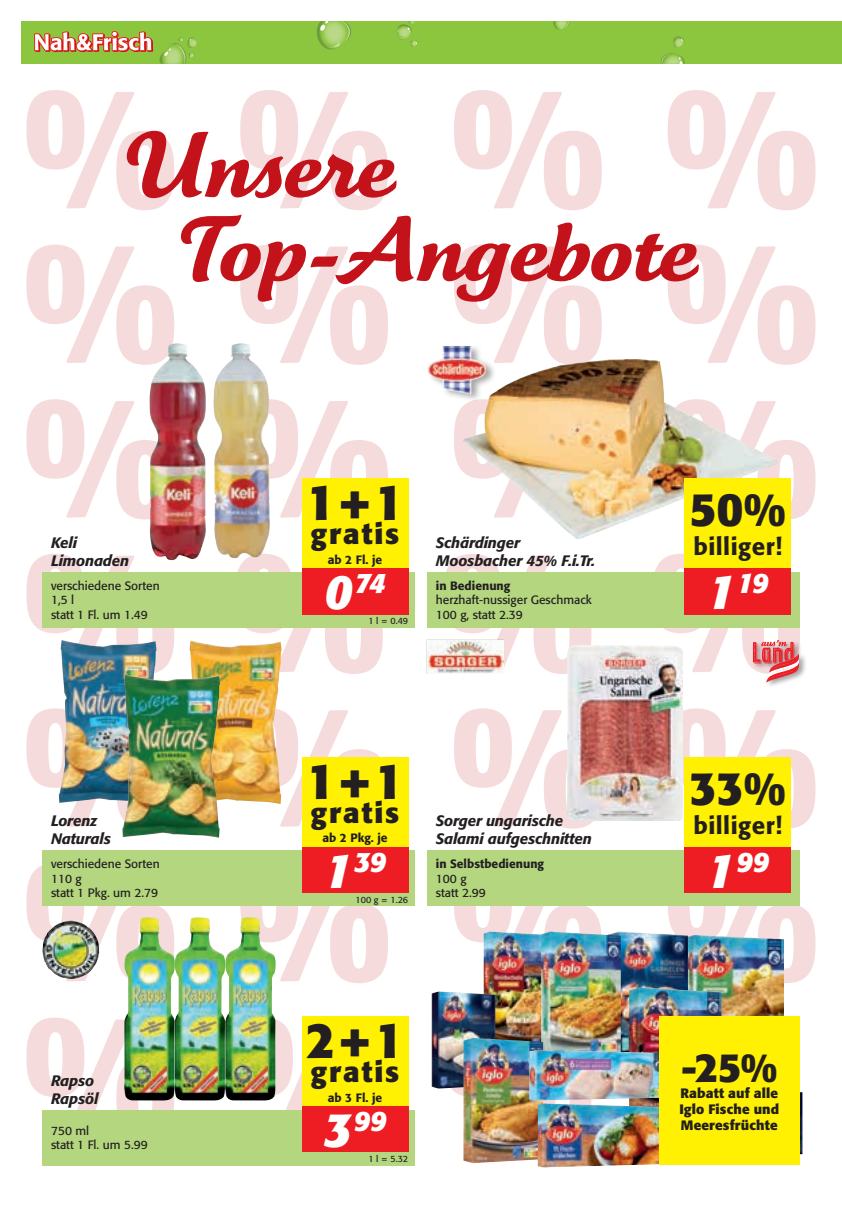
<style>
.page{position:relative;width:842px;height:1212px;background:#fff}
.page>*{position:absolute;margin:0;border:0;box-sizing:border-box;transform-origin:0 0}
.t1{font:700 172.5px/154.5px "Formata Std";color:#c4121a;text-align:justify}
.t2{font:90.15px/83.8px "Tartine Script Pro Bld";color:#c4121a}
.t3{font:700 49.5px "Formata Std";color:#231f20}
.t4{font:700 46.5px "Formata Std";color:#231f20}
.t5{font:700 40.5px "Formata Std";color:#231f20}
.t6{font:700 28.5px "Formata Std";letter-spacing:.07em;color:#231f20}
.t7{font:italic 700 28.05px "Formata Std";letter-spacing:-.02em;color:#fff}
.t8{font:500 24px "Formata Std";letter-spacing:.02em;color:#231f20}
.t9{font:italic 500 15px/18px "Formata Std";letter-spacing:-.01em;color:#231f20}
.t10{font:700 13.5px/16.2px "Formata Std";letter-spacing:.01em;color:#231f20}
.t11{font:12px/14.4px "Formata Std";color:#231f20}
.t12{font:500 12px "Formata Std";color:#231f20}
.t13{font:9px "Formata Std";color:#231f20}
.s1{font-size:48px}
</style>
<div class="page">
<img style="left:484px;top:931px;width:57px;height:107px">
<img style="left:432px;top:991px;width:63px;height:97px">
<img style="left:621px;top:931px;width:67px;height:119px">
<img style="left:541px;top:931px;width:80px;height:119px">
<img style="left:463px;top:1038px;width:80px;height:125px">
<img style="left:124px;top:917px;width:152px;height:183px">
<img style="left:42px;top:920px;width:57px;height:59px">
<div style="left:43px;top:1110px;width:372px;height:55px;background:#b3d67f"></div>
<img style="left:59px;top:640px;width:97px;height:163px">
<div style="left:43px;top:850px;width:372px;height:56px;background:#b3d67f"></div>
<img style="left:688px;top:936px;width:95px;height:80px">
<img style="left:629px;top:987px;width:92px;height:116px">
<img style="left:463px;top:360px;width:314px;height:178px">
<div style="left:427px;top:572px;width:372px;height:55px;background:#b3d67f"></div>
<div style="left:427px;top:344px;width:69px;height:59px;background:#231f20;opacity:.4"></div>
<img style="left:427px;top:347px;width:59px;height:57px">
<img style="left:150px;top:343px;width:56px;height:218px">
<img style="left:213px;top:343px;width:57px;height:215px">
<div style="left:43px;top:572px;width:372px;height:55px;background:#b3d67f"></div>
<img style="left:567px;top:646px;width:115px;height:175px">
<div style="left:427px;top:850px;width:372px;height:56px;background:#b3d67f"></div>
<div style="left:752px;top:638px;width:55px;height:51px;background:#231f20;opacity:.4"></div>
<svg style="left:753px;top:640px;width:46px;height:42px"></svg>
<div style="left:427px;top:639px;width:77px;height:35px;background:#231f20;opacity:.4"></div>
<img style="left:427px;top:640px;width:76px;height:33px">
<img style="left:189px;top:640px;width:93px;height:164px">
<img style="left:122px;top:674px;width:98px;height:164px">
<img style="left:529px;top:1050px;width:130px;height:50px">
<img style="left:799px;top:1088px;width:3px;height:70px">
<img style="left:538px;top:1103px;width:121px;height:64px">
<div style="left:659px;top:1016px;width:140px;height:149px;background:#fff101"></div>
<div style="left:302px;top:568px;width:106px;height:46px;background:#ee1d23"></div>
<div style="left:302px;top:478px;width:106px;height:90px;background:#fff101"></div>
<div style="left:685px;top:568px;width:106px;height:46px;background:#ee1d23"></div>
<div style="left:685px;top:478px;width:106px;height:90px;background:#fff101"></div>
<div style="left:685px;top:846px;width:106px;height:47px;background:#ee1d23"></div>
<div style="left:685px;top:757px;width:106px;height:89px;background:#fff101"></div>
<div style="left:302px;top:846px;width:106px;height:47px;background:#ee1d23"></div>
<div style="left:302px;top:757px;width:106px;height:89px;background:#fff101"></div>
<div style="left:302px;top:1105px;width:106px;height:47px;background:#ee1d23"></div>
<div style="left:302px;top:1016px;width:106px;height:89px;background:#fff101"></div>
<div style="left:21px;top:21px;width:821px;height:43px;background:#8bc63e"></div>
<svg style="left:159px;top:37px;width:39px;height:27px"></svg>
<svg style="left:553px;top:21px;width:16px;height:9px"></svg>
<svg style="left:397px;top:21px;width:21px;height:26px"></svg>
<svg style="left:661px;top:36px;width:24px;height:28px"></svg>
<svg style="left:316px;top:21px;width:35px;height:29px"></svg>
<svg style="left:34px;top:31px;width:119px;height:21px"></svg>
<h1 class="t1" style="left:21px;top:69px;width:801px">% % % % % % % % % % % % % % % % % % % % % % % % % % % %</h1>
<h2 class="t2" style="left:175px;top:125px;width:523px;text-indent:-54px">Unsere<br>Top-Angebote</h2>
<h3 class="t3" style="left:306px;top:472px;width:99px">1+1</h3>
<h3 class="t6" style="left:311px;top:516px;width:90px">gratis</h3>
<p class="t12" style="left:328px;top:552px;width:56px">ab 2 Fl. je</p>
<h3 class="t4" style="left:689px;top:481px;width:98px">50%</h3>
<h3 class="t8" style="left:693px;top:532px;width:90px">billiger!</h3>
<p class="t9" style="left:51px;top:533px;width:80px">Keli<br>Limonaden</p>
<p class="t9" style="left:436px;top:533px;width:161px">Schärdinger<br>Moosbacher 45% F.i.Tr.</p>
<h3 class="t7" style="left:707px;top:566px;width:63px"><span class="s1">1</span>19</h3>
<h3 class="t7" style="left:324px;top:566px;width:63px"><span class="s1">0</span>74</h3>
<p class="t12" style="left:436px;top:578px;width:76px">in Bedienung</p>
<p class="t11" style="left:436px;top:593px;width:157px">herzhaft-nussiger Geschmack<br>100 g, statt 2.39</p>
<p class="t11" style="left:51px;top:578px;width:110px">verschiedene Sorten<br>1,5 l<br>statt 1 Fl. um 1.49</p>
<p class="t13" style="left:368px;top:616px;width:41px">1 l = 0.49</p>
<h3 class="t3" style="left:306px;top:750px;width:99px">1+1</h3>
<h3 class="t6" style="left:311px;top:795px;width:90px">gratis</h3>
<p class="t12" style="left:322px;top:831px;width:67px">ab 2 Pkg. je</p>
<h3 class="t4" style="left:689px;top:759px;width:98px">33%</h3>
<h3 class="t8" style="left:693px;top:810px;width:90px">billiger!</h3>
<p class="t9" style="left:436px;top:812px;width:158px">Sorger ungarische<br>Salami aufgeschnitten</p>
<p class="t9" style="left:51px;top:812px;width:61px">Lorenz<br>Naturals</p>
<h3 class="t7" style="left:324px;top:845px;width:64px"><span class="s1">1</span>39</h3>
<h3 class="t7" style="left:706px;top:845px;width:64px"><span class="s1">1</span>99</h3>
<p class="t12" style="left:436px;top:857px;width:110px">in Selbstbedienung</p>
<p class="t11" style="left:436px;top:871px;width:52px">100 g statt 2.99</p>
<p class="t11" style="left:51px;top:857px;width:110px">verschiedene Sorten<br>110 g<br>statt 1 Pkg. um 2.79</p>
<p class="t13" style="left:355px;top:894px;width:54px">100 g = 1.26</p>
<h3 class="t3" style="left:306px;top:1009px;width:99px">2+1</h3>
<h3 class="t6" style="left:311px;top:1054px;width:90px">gratis</h3>
<p class="t12" style="left:328px;top:1090px;width:56px">ab 3 Fl. je</p>
<h3 class="t5" style="left:681px;top:1042px;width:98px">-25%</h3>
<p class="t10" style="left:679px;top:1101px;width:101px">Iglo Fische und<br>Meeresfrüchte</p>
<p class="t9" style="left:51px;top:1071px;width:49px">Rapso<br>Rapsöl</p>
<p class="t10" style="left:680px;top:1085px;width:99px">Rabatt auf alle</p>
<h3 class="t7" style="left:324px;top:1104px;width:64px"><span class="s1">3</span>99</h3>
<p class="t11" style="left:51px;top:1123px;width:98px">750 ml<br>statt 1 Fl. um 5.99</p>
<p class="t13" style="left:368px;top:1153px;width:41px">1 l = 5.32</p>
</div>
